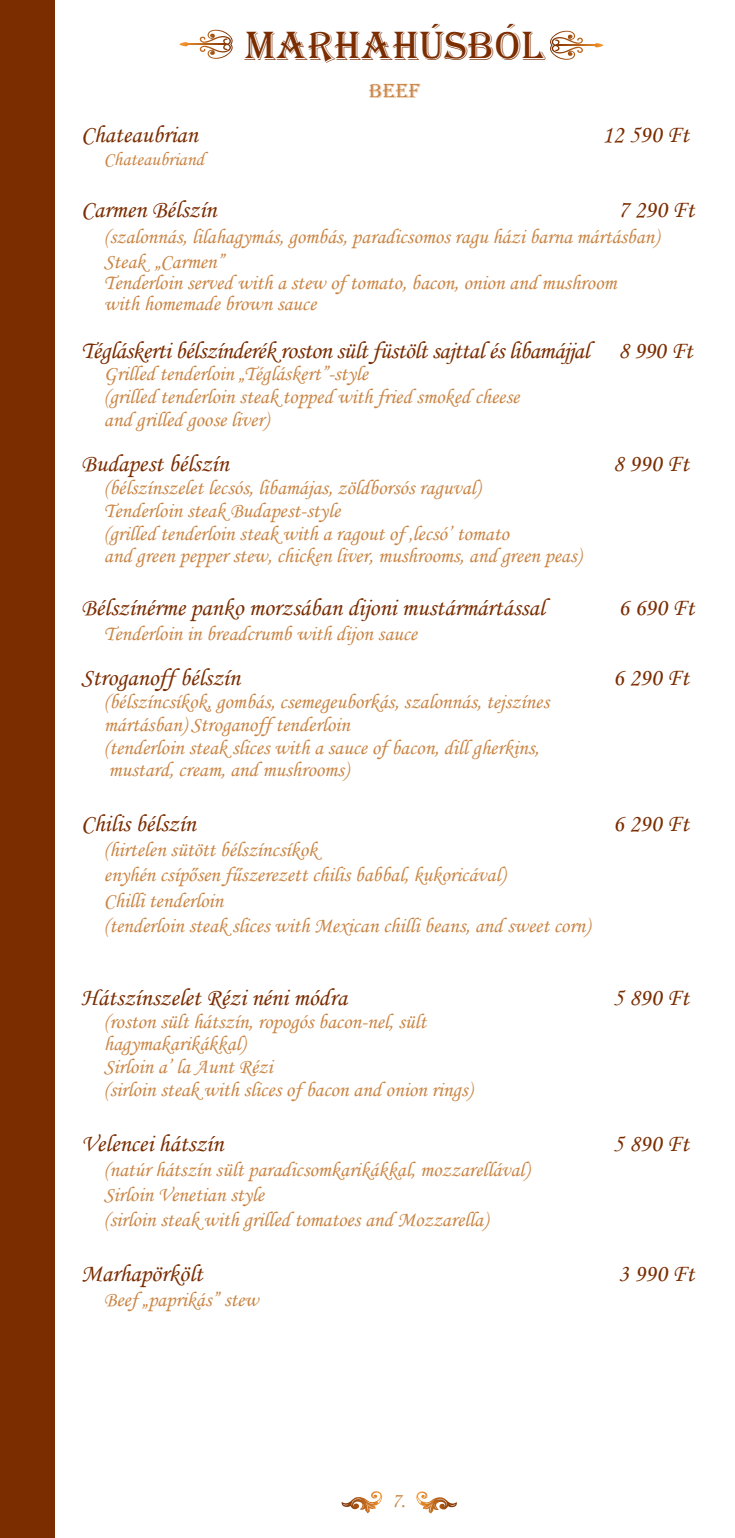
<style>
.page{position:relative;width:735px;height:1538px;background:#fff}
.page>*{position:absolute;margin:0;border:0;box-sizing:border-box;transform-origin:0 0}
.t1{font:42px "Algerian";color:#7b2d00}
.Ételnév{font:24.5px "Monotype Corsiva";color:#7b2d00}
.Ételnév-2{font:24.5px "Monotype Corsiva";letter-spacing:-.02em;color:#7b2d00}
.készült{font:21px/22.8px "Monotype Corsiva";color:#ca8544}
.t2{font:21px "Algerian";color:#ca8544}
.készült-2{font:19.25px "Monotype Corsiva";color:#ca8544}
</style>
<div class="page">
<svg style="left:416px;top:1491px;width:41px;height:22px"></svg>
<svg style="left:341px;top:1491px;width:41px;height:22px"></svg>
<div style="left:0;top:0;width:5px;height:1538px;background:#7b2d00"></div>
<div style="left:5px;top:0;width:50px;height:1538px;background:#7b2d00"></div>
<svg style="left:199px;top:30px;width:34px;height:29px"></svg>
<svg style="left:179px;top:42px;width:9px;height:4px"></svg>
<svg style="left:187px;top:44px;width:39px;height:1px"></svg>
<svg style="left:550px;top:31px;width:33px;height:29px"></svg>
<svg style="left:594px;top:43px;width:8px;height:4px"></svg>
<svg style="left:556px;top:45px;width:38px;height:1px"></svg>
<p class="t1" style="left:245px;top:22px;width:288px">MARHAHÚSBÓL</p>
<p class="t2" style="left:369px;top:79px;width:53px">BEEF</p>
<p class="Ételnév" style="left:81px;top:120px;width:118px">Chateaubrian</p>
<p class="Ételnév" style="left:601px;top:120px;width:88px">12 590 Ft</p>
<p class="készült-2" style="left:104px;top:148px;width:102px">Chateaubriand</p>
<p class="Ételnév" style="left:81px;top:195px;width:137px">Carmen Bélszín</p>
<p class="Ételnév" style="left:618px;top:195px;width:77px">7 290 Ft</p>
<p class="készült" style="left:104px;top:225px;width:556px">(szalonnás, lilahagymás, gombás, paradicsomos ragu házi barna mártásban)</p>
<p class="készült" style="left:104px;top:250px;width:122px">Steak „Carmen”</p>
<p class="készült" style="left:104px;top:271px;width:513px">Tenderloin served with a stew of tomato, bacon, onion and mushroom</p>
<p class="készült" style="left:104px;top:292px;width:214px">with homemade brown sauce</p>
<p class="Ételnév-2" style="left:81px;top:335px;width:612px">Tégláskerti bélszínderék roston sült füstölt sajttal és libamájjal 8 990 Ft</p>
<p class="készült" style="left:104px;top:363px;width:265px">Grilled tenderloin „Tégláskert”-style</p>
<p class="készült" style="left:104px;top:385px;width:416px">(grilled tenderloin steak topped with fried smoked cheese</p>
<p class="készült" style="left:104px;top:408px;width:166px">and grilled goose liver)</p>
<p class="Ételnév" style="left:81px;top:449px;width:149px">Budapest bélszín</p>
<p class="Ételnév" style="left:612px;top:449px;width:77px">8 990 Ft</p>
<p class="készült" style="left:104px;top:476px;width:377px">(bélszínszelet lecsós, libamájas, zöldborsós raguval)</p>
<p class="készült" style="left:104px;top:499px;width:238px">Tenderloin steak Budapest-style</p>
<p class="készült" style="left:104px;top:522px;width:406px">(grilled tenderloin steak with a ragout of ‚lecsó’ tomato</p>
<p class="készült" style="left:104px;top:545px;width:478px">and green pepper stew, chicken liver, mushrooms, and green peas)</p>
<p class="Ételnév" style="left:81px;top:592px;width:465px">Bélszínérme panko morzsában dijoni mustármártással</p>
<p class="Ételnév" style="left:618px;top:592px;width:77px">6 690 Ft</p>
<p class="készült" style="left:104px;top:622px;width:314px">Tenderloin in breadcrumb with dijon sauce</p>
<p class="Ételnév" style="left:81px;top:663px;width:160px">Stroganoff bélszín</p>
<p class="Ételnév" style="left:612px;top:663px;width:77px">6 290 Ft</p>
<p class="készült" style="left:104px;top:690px;width:446px">(bélszíncsíkok, gombás, csemegeuborkás, szalonnás, tejszínes mártásban) Stroganoff tenderloin<br>(tenderloin steak slices with a sauce of bacon, dill gherkins, mustard, cream, and mushrooms)</p>
<p class="Ételnév" style="left:81px;top:808px;width:116px">Chilis bélszín</p>
<p class="Ételnév" style="left:612px;top:808px;width:77px">6 290 Ft</p>
<p class="készült" style="left:104px;top:838px;width:215px">(hirtelen sütött bélszíncsíkok</p>
<p class="készült" style="left:104px;top:863px;width:402px">enyhén csípősen fűszerezett chilis babbal, kukoricával)</p>
<p class="készült" style="left:104px;top:889px;width:121px">Chilli tenderloin</p>
<p class="készült" style="left:104px;top:914px;width:487px">(tenderloin steak slices with Mexican chilli beans, and sweet corn)</p>
<p class="Ételnév" style="left:81px;top:982px;width:267px">Hátszínszelet Rézi néni módra</p>
<p class="Ételnév" style="left:612px;top:982px;width:77px">5 890 Ft</p>
<p class="készült" style="left:104px;top:1010px;width:369px">(roston sült hátszín, ropogós bacon-nel, sült hagymakarikákkal)<br>Sirloin a’ la Aunt Rézi<br>(sirloin steak with slices of bacon and onion rings)</p>
<p class="Ételnév" style="left:81px;top:1128px;width:144px">Velencei hátszín</p>
<p class="Ételnév" style="left:612px;top:1128px;width:77px">5 890 Ft</p>
<p class="készült" style="left:104px;top:1158px;width:426px">(natúr hátszín sült paradicsomkarikákkal, mozzarellával)</p>
<p class="készült" style="left:104px;top:1183px;width:162px">Sirloin Venetian style</p>
<p class="készült" style="left:104px;top:1208px;width:385px">(sirloin steak with grilled tomatoes and Mozzarella)</p>
<p class="Ételnév" style="left:81px;top:1258px;width:123px">Marhapörkölt</p>
<p class="Ételnév" style="left:618px;top:1258px;width:77px">3 990 Ft</p>
<p class="készült" style="left:104px;top:1288px;width:156px">Beef „paprikás” stew</p>
<p class="készült" style="left:391px;top:1489px;width:15px">7.</p>
</div>
